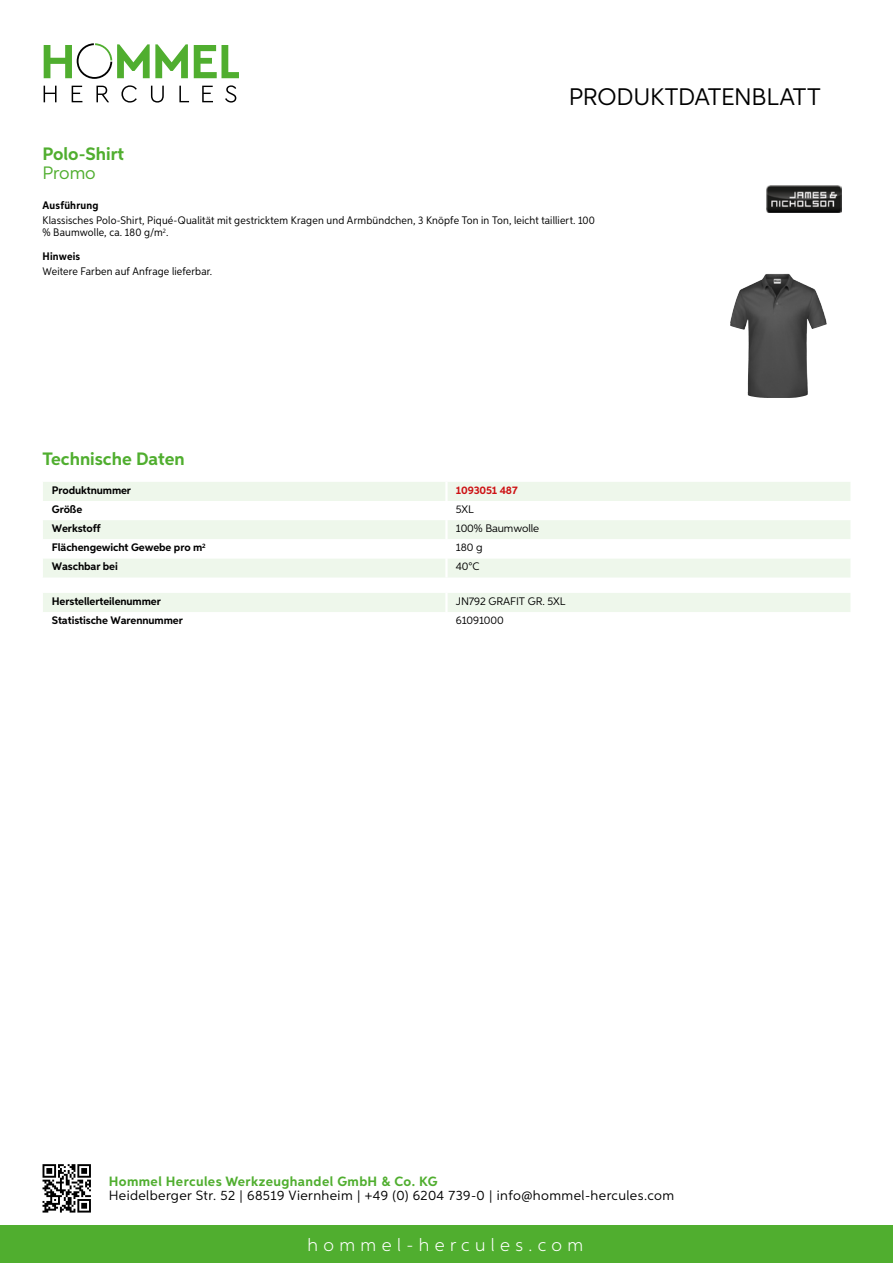
<style>
.page{position:relative;width:893px;height:1263px;background:#fff}
.page>*{position:absolute;margin:0;border:0;box-sizing:border-box;transform-origin:0 0}
.t1{font:24px "Aspira";letter-spacing:-.01em;color:#000}
.t2{font:700 18px "Aspira";color:#50ae2f}
.t3{font:300 18px "Aspira";letter-spacing:.3em;color:#fff}
.t4{font:18px "Aspira";color:#50ae2f}
.t5{font:13.5px "Aspira";letter-spacing:.03em;color:#000}
.t6{font:700 13.5px "Aspira";letter-spacing:.03em;color:#50ae2f}
.t7{font:10.95px/12px "Aspira Nar";letter-spacing:.015em;color:#000}
.t8{font:700 10.95px "Aspira";letter-spacing:-.01em;color:#000}
.t9{font:10.95px "Aspira";letter-spacing:-.01em;color:#000}
.t10{font:700 10.95px "Aspira Nar";letter-spacing:.02em;color:#000}
.t11{font:700 10.95px "Aspira";letter-spacing:-.01em;color:#cd1013}
</style>
<div class="page">
<div style="left:0;top:1226px;width:893px;height:37px;background:#50ae2f"></div>
<svg style="left:43px;top:1164px;width:48px;height:48px"></svg>
<svg style="left:194px;top:45px;width:45px;height:33px"></svg>
<svg style="left:44px;top:43px;width:144px;height:36px"></svg>
<svg style="left:44px;top:86px;width:13px;height:16px"></svg>
<svg style="left:72px;top:86px;width:10px;height:16px"></svg>
<svg style="left:96px;top:86px;width:13px;height:16px"></svg>
<svg style="left:121px;top:85px;width:16px;height:18px"></svg>
<svg style="left:151px;top:86px;width:13px;height:17px"></svg>
<svg style="left:179px;top:86px;width:10px;height:16px"></svg>
<svg style="left:202px;top:86px;width:11px;height:16px"></svg>
<svg style="left:225px;top:85px;width:11px;height:18px"></svg>
<div style="left:43px;top:482px;width:807px;height:95px;background:#eef7eb"></div>
<svg style="left:43px;top:501px;width:807px;height:57px"></svg>
<hr style="left:445px;top:482px;width:3px;height:19px;background:#fff">
<hr style="left:445px;top:501px;width:3px;height:19px;background:#fff">
<hr style="left:445px;top:520px;width:3px;height:19px;background:#fff">
<hr style="left:445px;top:539px;width:3px;height:19px;background:#fff">
<hr style="left:445px;top:558px;width:3px;height:19px;background:#fff">
<div style="left:43px;top:593px;width:807px;height:19px;background:#eef7eb"></div>
<img style="left:730px;top:274px;width:57px;height:108px">
<img style="left:766px;top:185px;width:76px;height:27px">
<h1 class="t1" style="left:569px;top:82px;width:253px">Produktdatenblatt</h1>
<h2 class="t2" style="left:43px;top:142px;width:83px">Polo-Shirt</h2>
<h2 class="t4" style="left:43px;top:162px;width:55px">Promo</h2>
<p class="t10" style="left:43px;top:199px;width:58px">Ausführung</p>
<p class="t7" style="left:43px;top:214px;width:554px">Klassisches Polo-Shirt, Piqué-Qualität mit gestricktem Kragen und Armbündchen, 3 Knöpfe Ton in Ton, leicht tailliert. 100 % Baumwolle, ca. 180 g/m<sup>2</sup>.</p>
<p class="t10" style="left:43px;top:249px;width:39px">Hinweis</p>
<p class="t7" style="left:43px;top:265px;width:171px">Weitere Farben auf Anfrage lieferbar.</p>
<h2 class="t2" style="left:43px;top:448px;width:144px">Technische Daten</h2>
<p class="t8" style="left:52px;top:483px;width:81px">Produktnummer</p>
<p class="t11" style="left:456px;top:483px;width:63px">1093051 487</p>
<p class="t8" style="left:52px;top:502px;width:32px">Größe</p>
<p class="t9" style="left:456px;top:502px;width:18px">5XL</p>
<p class="t8" style="left:52px;top:521px;width:50px">Werkstoff</p>
<p class="t9" style="left:456px;top:522px;width:85px">100% Baumwolle</p>
<p class="t8" style="left:52px;top:541px;width:155px">Flächengewicht Gewebe pro m<sup>2</sup></p>
<p class="t9" style="left:456px;top:541px;width:28px">180 g</p>
<p class="t8" style="left:52px;top:560px;width:68px">Waschbar bei</p>
<p class="t9" style="left:456px;top:560px;width:25px">40°C</p>
<p class="t8" style="left:52px;top:594px;width:111px">Herstellerteilenummer</p>
<p class="t9" style="left:456px;top:594px;width:110px">JN792 GRAFIT GR. 5XL</p>
<p class="t8" style="left:52px;top:613px;width:132px">Statistische Warennummer</p>
<p class="t9" style="left:456px;top:613px;width:49px">61091000</p>
<p class="t6" style="left:109px;top:1172px;width:330px">Hommel Hercules Werkzeughandel GmbH &amp; Co. KG</p>
<p class="t5" style="left:109px;top:1187px;width:567px">Heidelberger Str. 52 | 68519 Viernheim | +49 (0) 6204 739-0 | info@hommel-hercules.com</p>
<h2 class="t3" style="left:307px;top:1234px;width:277px">hommel-hercules.com</h2>
</div>
